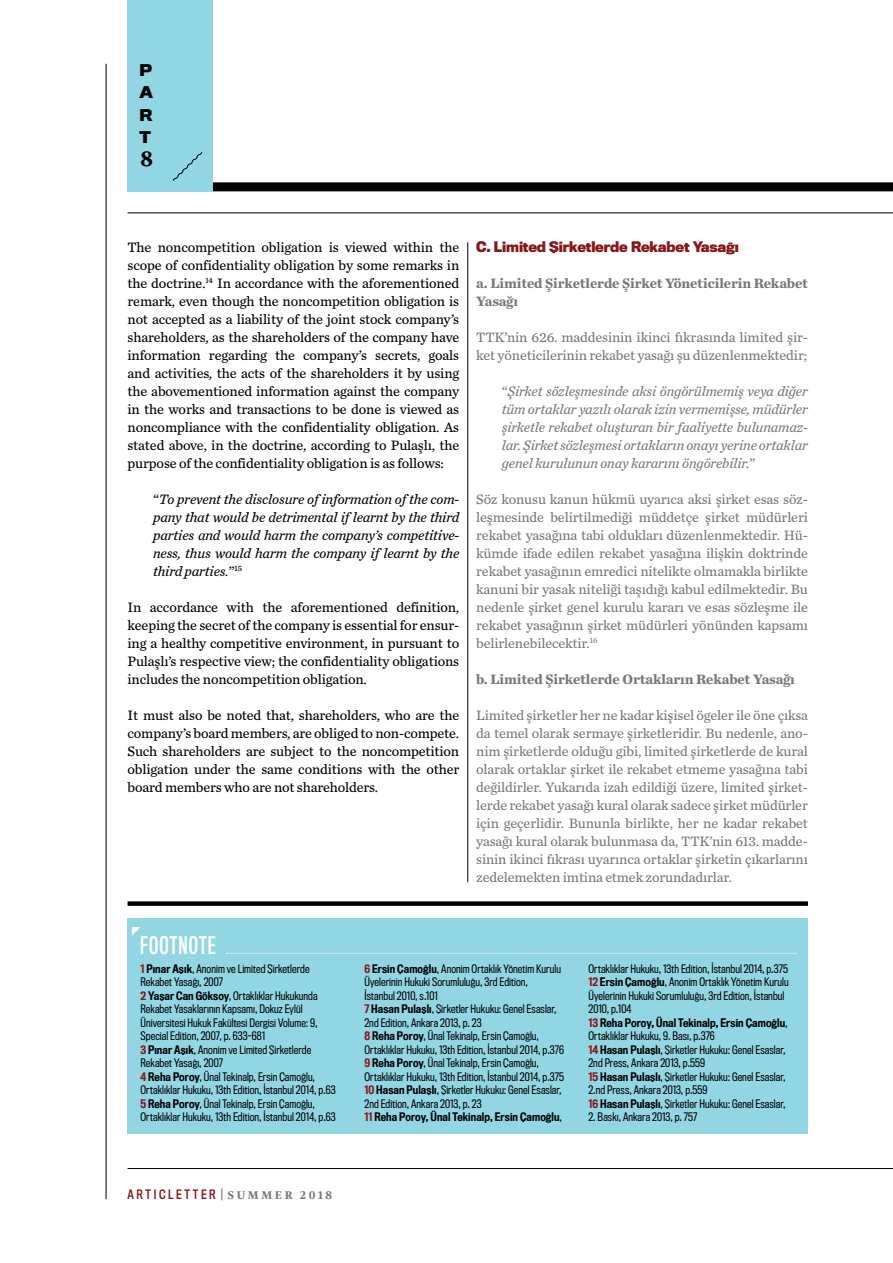
<style>
.page{position:relative;width:893px;height:1263px;background:#fff}
.page>*{position:absolute;margin:0;border:0;box-sizing:border-box;transform-origin:0 0}
.t1{font:22.5px "Titling Gothic FB Comp Standard";letter-spacing:.05em;color:#fff}
.t2{font:900 22.5px "Whitman Display";color:#000}
.t3{font:700 15px/22.5px "Titling Gothic FB Normal";color:#000;text-align:justify}
.t4{font:14.25px/18px "Chronicle Text G3";letter-spacing:-.01em;color:#000;text-align:justify}
.t5{font:14.25px/18px "Chronicle Text G3";letter-spacing:-.01em;color:#77787b;text-align:justify}
.t6{font:italic 14.25px/18px "Chronicle Text G3";letter-spacing:-.01em;color:#77787b;text-align:justify}
.t7{font:italic 14.25px/18px "Chronicle Text G3";letter-spacing:-.01em;color:#000;text-align:justify}
.t8{font:700 14.25px/18px "Chronicle Text G3";letter-spacing:-.01em;color:#77787b}
.t9{font:700 13.5px "Titling Gothic FB Narrow";letter-spacing:-.01em;color:#87171a}
.t10{font:12px "Titling Gothic FB Cond Standard";letter-spacing:.215em;color:#87171a}
.t11{font:10.8px/13.5px "Titling Gothic FB Cond";letter-spacing:.01em;color:#000}
.s1{font-style:normal}
.s2{font-weight:500;color:#87171a}
.s3{font-weight:500}
.s4{color:#77787b}
.s5{font-family:"Whitman Display";font-weight:900;color:#77787b}
</style>
<div class="page">
<div style="left:186px;top:182px;width:707px;height:9px;background:#000"></div>
<hr style="left:106px;top:64px;width:1px;height:1135px;background:#000">
<hr style="left:128px;top:213px;width:765px;height:1px;background:#000">
<div style="left:128px;top:0;width:85px;height:191px;background:#92d6e3"></div>
<hr style="left:128px;top:1168px;width:765px;height:1px;background:#000">
<svg style="left:173px;top:152px;width:29px;height:29px"></svg>
<hr style="left:467px;top:242px;width:1px;height:640px;background:#000">
<div style="left:128px;top:919px;width:680px;height:215px;background:#92d6e3"></div>
<div style="left:128px;top:901px;width:680px;height:5px;background:#000"></div>
<svg style="left:227px;top:953px;width:569px;height:1px"></svg>
<svg style="left:132px;top:927px;width:8px;height:9px"></svg>
<h2 class="t3" style="left:139px;top:58px;width:15px">P A R T</h2>
<h1 class="t2" style="left:141px;top:145px;width:14px">8</h1>
<p class="t4" style="left:128px;top:237px;width:333px">The noncompetition obligation is viewed within the scope of confidentiality obligation by some remarks in the doctrine.<sup>14</sup> In accordance with the aforementioned remark, even though the noncompetition obligation is not accepted as a liability of the joint stock company’s shareholders, as the shareholders of the company have information regarding the company’s secrets, goals and activities, the acts of the shareholders it by using the abovementioned information against the company in the works and transactions to be done is viewed as noncompliance with the confidentiality obligation. As stated above, in the doctrine, according to Pulaşlı, the purpose of the confidentiality obligation is as follows:</p>
<h3 class="t7" style="left:153px;top:489px;width:308px"><span class="s1">“</span>To prevent the disclosure of information of the com&shy;pany that would be detrimental if learnt by the third parties and would harm the company’s competitive&shy;ness, thus would harm the company if learnt by the third parties.<span class="s1">”</span><sup>15</sup></h3>
<p class="t4" style="left:128px;top:597px;width:333px">In accordance with the aforementioned definition, keeping the secret of the company is essential for ensur&shy;ing a healthy competitive environment, in pursuant to Pulaşlı’s respective view; the confidentiality obligations includes the noncompetition obligation.</p>
<p class="t4" style="left:128px;top:705px;width:333px">It must also be noted that, shareholders, who are the company’s board members, are obliged to non-compete.<br>Such shareholders are subject to the noncompetition obligation under the same conditions with the other board members who are not shareholders.</p>
<p class="t9" style="left:476px;top:237px;width:264px">C. Limited Şirketlerde Rekabet Yasağı</p>
<h3 class="t8" style="left:476px;top:273px;width:333px">a. Limited Şirketlerde Şirket Yöneticilerin Rekabet<br>Yasağı</h3>
<h3 class="t5" style="left:476px;top:327px;width:333px">TTK’nin 626. maddesinin ikinci fıkrasında limited şir&shy;ket yöneticilerinin rekabet yasağı şu düzenlenmektedir;</h3>
<p class="t6" style="left:502px;top:381px;width:308px"><span class="s1">“</span>Şirket sözleşmesinde aksi öngörülmemiş veya diğer tüm ortaklar yazılı olarak izin vermemişse, müdürler şirketle rekabet oluşturan bir faaliyette bulunamaz&shy;lar. Şirket sözleşmesi ortakların onayı yerine ortaklar genel kurulunun onay kararını öngörebilir.<span class="s1">”</span></p>
<p class="t5" style="left:476px;top:489px;width:333px">Söz konusu kanun hükmü uyarıca aksi şirket esas söz&shy;leşmesinde belirtilmediği müddetçe şirket müdürleri rekabet yasağına tabi oldukları düzenlenmektedir. Hü&shy;kümde ifade edilen rekabet yasağına ilişkin doktrinde rekabet yasağının emredici nitelikte olmamakla birlikte kanuni bir yasak niteliği taşıdığı kabul edilmektedir. Bu nedenle şirket genel kurulu kararı ve esas sözleşme ile rekabet yasağının şirket müdürleri yönünden kapsamı belirlenebilecektir.<sup>16</sup></p>
<h3 class="t8" style="left:476px;top:669px;width:320px">b. Limited Şirketlerde Ortakların Rekabet Yasağı</h3>
<p class="t5" style="left:476px;top:705px;width:333px">Limited şirketler her ne kadar kişisel ögeler ile öne çıksa da temel olarak sermaye şirketleridir. Bu nedenle, ano&shy;nim şirketlerde olduğu gibi, limited şirketlerde de kural olarak ortaklar şirket ile rekabet etmeme yasağına tabi değildirler. Yukarıda izah edildiği üzere, limited şirket&shy;lerde rekabet yasağı kural olarak sadece şirket müdürler için geçerlidir. Bununla birlikte, her ne kadar rekabet yasağı kural olarak bulunmasa da, TTK’nin 613. madde&shy;sinin ikinci fıkrası uyarınca ortaklar şirketin çıkarlarını zedelemekten imtina etmek zorundadırlar.</p>
<h1 class="t1" style="left:140px;top:931px;width:77px">FOOtNOTE</h1>
<p class="t11" style="left:141px;top:962px;width:197px"><span class="s2">1</span> <span class="s3">Pınar Aşık</span>, Anonim ve Limited Şirketlerde Rekabet Yasağı, 2007<br><span class="s2">2</span> <span class="s3">Yaşar Can Göksoy</span>, Ortaklıklar Hukukunda Rekabet Yasaklarının Kapsamı, Dokuz Eylül Üniversitesi Hukuk Fakültesi Dergisi Volume: 9, Special Edition, 2007, p. 633-681<br><span class="s2">3</span> <span class="s3">Pınar Aşık</span>, Anonim ve Limited Şirketlerde Rekabet Yasağı, 2007<br><span class="s2">4</span> <span class="s3">Reha Poroy</span>, Ünal Tekinalp, Ersin Çamoğlu, Ortaklıklar Hukuku, 13th Edition, İstanbul 2014, p.63<br><span class="s2">5</span> <span class="s3">Reha Poroy</span>, Ünal Tekinalp, Ersin Çamoğlu, Ortaklıklar Hukuku, 13th Edition, İstanbul 2014, p.63</p>
<p class="t11" style="left:364px;top:962px;width:201px"><span class="s2">6</span> <span class="s3">Ersin Çamoğlu</span>, Anonim Ortaklık Yönetim Kurulu Üyelerinin Hukuki Sorumluluğu, 3rd Edition,<br>İstanbul 2010, s.101<br><span class="s2">7</span> <span class="s3">Hasan Pulaşlı</span>, Şirketler Hukuku: Genel Esaslar, 2nd Edition, Ankara 2013, p. 23<br><span class="s2">8</span> <span class="s3">Reha Poroy</span>, Ünal Tekinalp, Ersin Çamoğlu, Ortaklıklar Hukuku, 13th Edition, İstanbul 2014, p.376<br><span class="s2">9</span> <span class="s3">Reha Poroy</span>, Ünal Tekinalp, Ersin Çamoğlu, Ortaklıklar Hukuku, 13th Edition, İstanbul 2014, p.375<br><span class="s2">10</span> <span class="s3">Hasan Pulaşlı</span>, Şirketler Hukuku: Genel Esaslar, 2nd Edition, Ankara 2013, p. 23<br><span class="s2">11</span> <span class="s3">Reha Poroy, Ünal Tekinalp, Ersin Çamoğlu</span>,</p>
<p class="t11" style="left:588px;top:962px;width:202px">Ortaklıklar Hukuku, 13th Edition, İstanbul 2014, p.375<br><span class="s2">12</span> <span class="s3">Ersin Çamoğlu</span>, Anonim Ortaklık Yönetim Kurulu Üyelerinin Hukuki Sorumluluğu, 3rd Edition, İstanbul 2010, p.104<br><span class="s2">13</span> <span class="s3">Reha Poroy, Ünal Tekinalp, Ersin Çamoğlu</span>, Ortaklıklar Hukuku, 9. Bası, p.376<br><span class="s2">14</span> <span class="s3">Hasan Pulaşlı</span>, Şirketler Hukuku: Genel Esaslar, 2nd Press, Ankara 2013, p.559<br><span class="s2">15</span> <span class="s3">Hasan Pulaşlı</span>, Şirketler Hukuku: Genel Esaslar, 2.nd Press, Ankara 2013, p.559<br><span class="s2">16</span> <span class="s3">Hasan Pulaşlı</span>, Şirketler Hukuku: Genel Esaslar,</p>
<p class="t11" style="left:588px;top:1110px;width:110px">2. Baskı, Ankara 2013, p. 757</p>
<p class="t10" style="left:128px;top:1187px;width:206px">ARTICLETTER <span class="s4">|</span> <span class="s5">SUMMER 2018</span></p>
</div>
